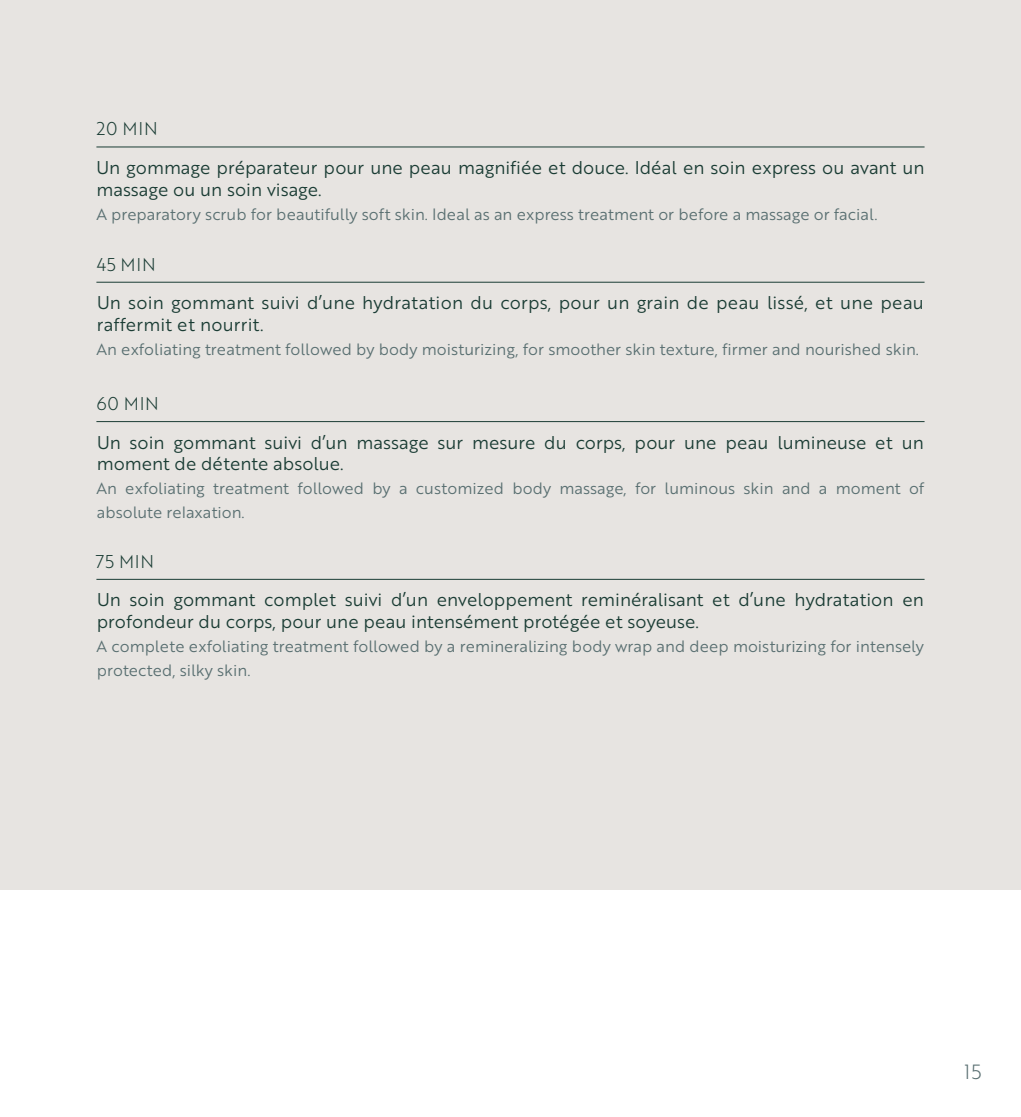
<style>
.page{position:relative;width:1021px;height:1117px;background:#fff}
.page>*{position:absolute;margin:0;border:0;box-sizing:border-box;transform-origin:0 0}
.t1{font:20px "Brother 1816 Light";color:#596f71}
.t2{font:18px/21.6px "Brother 1816 Book";color:#1a3c34}
.t3{font:18px "Brother 1816 Light";letter-spacing:.04em;color:#1a3c34}
.t4{font:16px/24px "Brother 1816 Book";color:#596f71}
</style>
<div class="page">
<div style="left:0;top:0;width:1020px;height:890px;background:#e7e4e1"></div>
<hr style="left:96px;top:147px;width:828px;height:1px;background:#1a3c34">
<hr style="left:96px;top:282px;width:828px;height:1px;background:#1a3c34">
<hr style="left:96px;top:421px;width:828px;height:1px;background:#1a3c34">
<hr style="left:96px;top:579px;width:828px;height:1px;background:#1a3c34">
<p class="t3" style="left:96px;top:116px;width:63px">20 MIN</p>
<p class="t2" style="left:96px;top:156px;width:829px">Un gommage préparateur pour une peau magnifiée et douce. Idéal en soin express ou avant un massage ou un soin visage.</p>
<p class="t4" style="left:96px;top:201px;width:782px">A preparatory scrub for beautifully soft skin. Ideal as an express treatment or before a massage or facial.</p>
<p class="t3" style="left:96px;top:251px;width:61px">45 MIN</p>
<p class="t2" style="left:97px;top:291px;width:828px">Un soin gommant suivi d’une hydratation du corps, pour un grain de peau lissé, et une peau raffermit et nourrit.</p>
<p class="t4" style="left:96px;top:336px;width:824px">An exfoliating treatment followed by body moisturizing, for smoother skin texture, firmer and nourished skin.</p>
<p class="t3" style="left:96px;top:390px;width:64px">60 MIN</p>
<p class="t2" style="left:97px;top:431px;width:828px">Un soin gommant suivi d’un massage sur mesure du corps, pour une peau lumineuse et un moment de détente absolue.</p>
<p class="t4" style="left:96px;top:476px;width:829px">An exfoliating treatment followed by a customized body massage, for luminous skin and a moment of absolute relaxation.</p>
<p class="t3" style="left:96px;top:548px;width:60px">75 MIN</p>
<p class="t2" style="left:97px;top:588px;width:828px">Un soin gommant complet suivi d’un enveloppement reminéralisant et d’une hydratation en profondeur du corps, pour une peau intensément protégée et soyeuse.</p>
<p class="t4" style="left:96px;top:634px;width:829px">A complete exfoliating treatment followed by a remineralizing body wrap and deep moisturizing for intensely protected, silky skin.</p>
<p class="t1" style="left:964px;top:1057px;width:19px">15</p>
</div>
